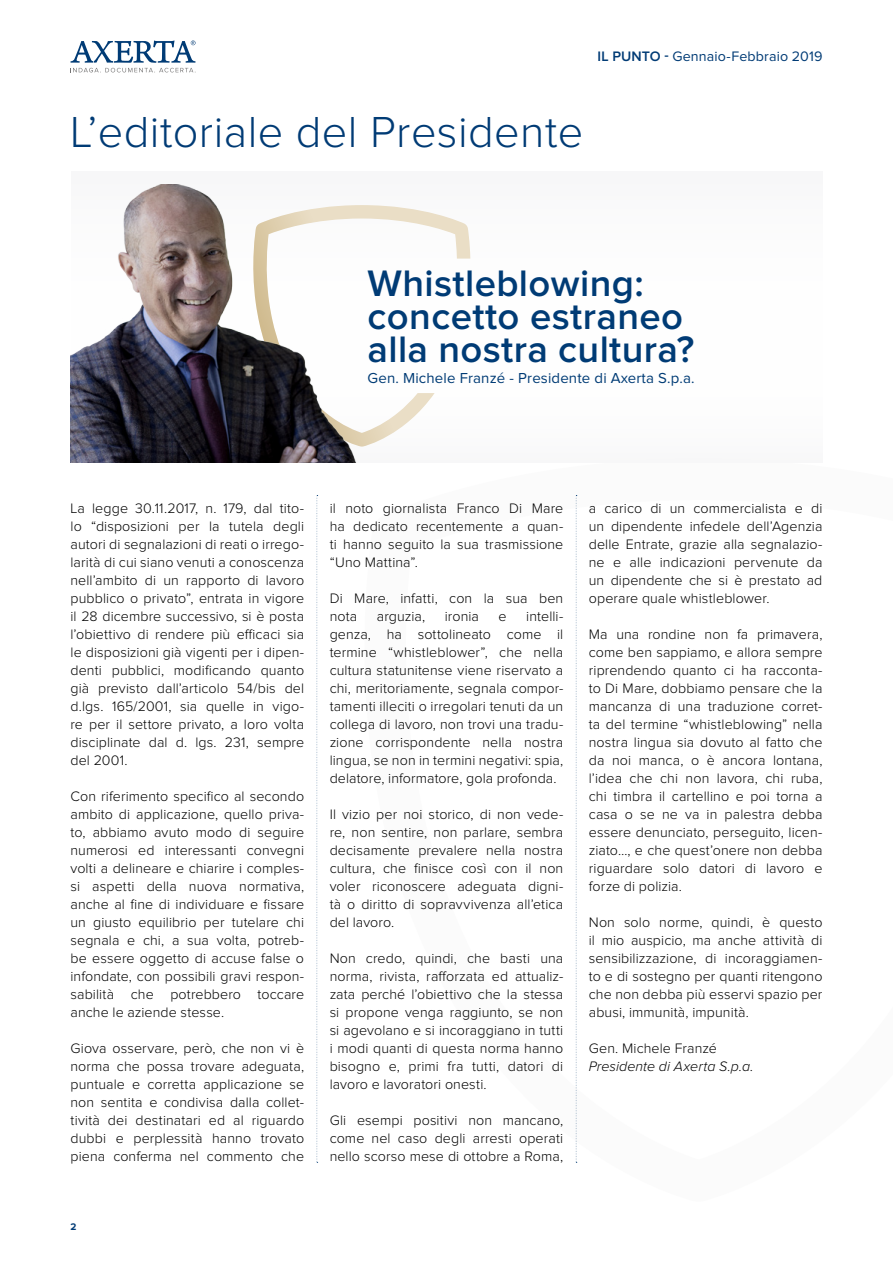
<style>
.page{position:relative;width:893px;height:1263px;background:#fff}
.page>*{position:absolute;margin:0;border:0;box-sizing:border-box;transform-origin:0 0}
.t1{font:300 45px "Proxima Nova";letter-spacing:.01em;color:#003b75}
.t2{font:600 38.25px/33px "Proxima Nova";letter-spacing:.01em;color:#003b75}
.t3{font:15px "Proxima Nova";letter-spacing:.01em;color:#003b75}
.t4{font:300 14.25px/18px "Proxima Nova";letter-spacing:.01em;color:#000;text-align:justify}
.t5{font:14.25px "Proxima Nova";letter-spacing:.01em;color:#003b75}
.t6{font:italic 300 14.25px "Proxima Nova";color:#000}
.t7{font:700 10.05px "Proxima Nova";color:#003b75}
.s1{font-weight:600}
</style>
<div class="page">
<svg style="left:70px;top:40px;width:126px;height:33px"></svg>
<div style="left:70px;top:171px;width:752px;height:291px;background:#f7f7f8"></div>
<svg style="left:373px;top:205px;width:97px;height:238px"></svg>
<hr style="left:575px;top:495px;width:2px;height:668px;background:#000;opacity:.3">
<hr style="left:316px;top:495px;width:2px;height:668px;background:#000;opacity:.3">
<img style="left:70px;top:184px;width:303px;height:278px">
<p class="t5" style="left:597px;top:50px;width:227px"><span class="s1">Il Punto -</span> Gennaio-Febbraio 2019</p>
<h1 class="t1" style="left:70px;top:111px;width:514px">L’editoriale del Presidente</h1>
<h2 class="t2" style="left:368px;top:268px;width:328px">Whistleblowing: concetto estraneo alla nostra cultura?</h2>
<p class="t3" style="left:368px;top:371px;width:328px">Gen. Michele Franzé - Presidente di Axerta S.p.a.</p>
<p class="t4" style="left:70px;top:500px;width:235px">La legge 30.11.2017, n. 179, dal tito&shy;lo “disposizioni per la tutela degli autori di segnalazioni di reati o irrego&shy;larità di cui siano venuti a conoscenza nell’ambito di un rapporto di lavoro pubblico o privato”, entrata in vigore il 28 dicembre successivo, si è posta l’obiettivo di rendere più efficaci sia le disposizioni già vigenti per i dipen&shy;denti pubblici, modificando quanto già previsto dall’articolo 54/bis del d.lgs. 165/2001, sia quelle in vigo&shy;re per il settore privato, a loro volta disciplinate dal d. lgs. 231, sempre del 2001.</p>
<p class="t4" style="left:70px;top:788px;width:235px">Con riferimento specifico al secondo ambito di applicazione, quello priva&shy;to, abbiamo avuto modo di seguire numerosi ed interessanti convegni volti a delineare e chiarire i comples&shy;si aspetti della nuova normativa, anche al fine di individuare e fissare un giusto equilibrio per tutelare chi segnala e chi, a sua volta, potreb&shy;be essere oggetto di accuse false o infondate, con possibili gravi respon&shy;sabilità che potrebbero toccare anche le aziende stesse.</p>
<p class="t4" style="left:70px;top:1040px;width:235px">Giova osservare, però, che non vi è norma che possa trovare adeguata, puntuale e corretta applicazione se non sentita e condivisa dalla collet&shy;tività dei destinatari ed al riguardo dubbi e perplessità hanno trovato piena conferma nel commento che</p>
<p class="t7" style="left:70px;top:1222px;width:7px">2</p>
<p class="t4" style="left:330px;top:500px;width:235px">il noto giornalista Franco Di Mare ha dedicato recentemente a quan&shy;ti hanno seguito la sua trasmissione “Uno Mattina”.</p>
<p class="t4" style="left:330px;top:590px;width:235px">Di Mare, infatti, con la sua ben nota</p>
<p class="t4" style="left:330px;top:608px;width:235px;text-indent:197px">intelli&shy;genza, ha sottolineato come il termine “whistleblower”, che nella cultura statunitense viene riservato a chi, meritoriamente, segnala compor&shy;tamenti illeciti o irregolari tenuti da un collega di lavoro, non trovi una tradu&shy;zione corrispondente nella nostra lingua, se non in termini negativi: spia, delatore, informatore, gola profonda.</p>
<p class="t4" style="left:330px;top:806px;width:235px">Il vizio per noi storico, di non vede&shy;re, non sentire, non parlare, sembra decisamente prevalere nella nostra cultura, che finisce così con il non voler riconoscere adeguata digni&shy;tà o diritto di sopravvivenza all’etica del lavoro.</p>
<p class="t4" style="left:330px;top:950px;width:235px">Non credo, quindi, che basti una norma, rivista, rafforzata ed attualiz&shy;zata perché l’obiettivo che la stessa si propone venga raggiunto, se non si agevolano e si incoraggiano in tutti i modi quanti di questa norma hanno bisogno e, primi fra tutti, datori di lavoro e lavoratori onesti.</p>
<p class="t4" style="left:330px;top:1112px;width:235px">Gli esempi positivi non mancano, come nel caso degli arresti operati nello scorso mese di ottobre a Roma,</p>
<p class="t4" style="left:377px;top:608px;width:50px">arguzia,</p>
<p class="t4" style="left:445px;top:608px;width:36px">ironia</p>
<p class="t4" style="left:499px;top:608px;width:10px">e</p>
<p class="t4" style="left:589px;top:500px;width:235px">a carico di un commercialista e di un dipendente infedele dell’Agenzia delle Entrate, grazie alla segnalazio&shy;ne e alle indicazioni pervenute da un dipendente che si è prestato ad operare quale whistleblower.</p>
<p class="t4" style="left:589px;top:626px;width:235px">Ma una rondine non fa primavera, come ben sappiamo, e allora sempre riprendendo quanto ci ha racconta&shy;to Di Mare, dobbiamo pensare che la mancanza di una traduzione corret&shy;ta del termine “whistleblowing” nella nostra lingua sia dovuto al fatto che da noi manca, o è ancora lontana, l’idea che chi non lavora, chi ruba, chi timbra il cartellino e poi torna a casa o se ne va in palestra debba essere denunciato, perseguito, licen&shy;ziato…, e che quest’onere non debba riguardare solo datori di lavoro e forze di polizia.</p>
<p class="t4" style="left:589px;top:914px;width:235px">Non solo norme, quindi, è questo il mio auspicio, ma anche attività di sensibilizzazione, di incoraggiamen&shy;to e di sostegno per quanti ritengono che non debba più esservi spazio per abusi, immunità, impunità.</p>
<p class="t4" style="left:589px;top:1040px;width:130px">Gen. Michele Franzé</p>
<p class="t6" style="left:589px;top:1060px;width:166px">Presidente di Axerta S.p.a.</p>
</div>
